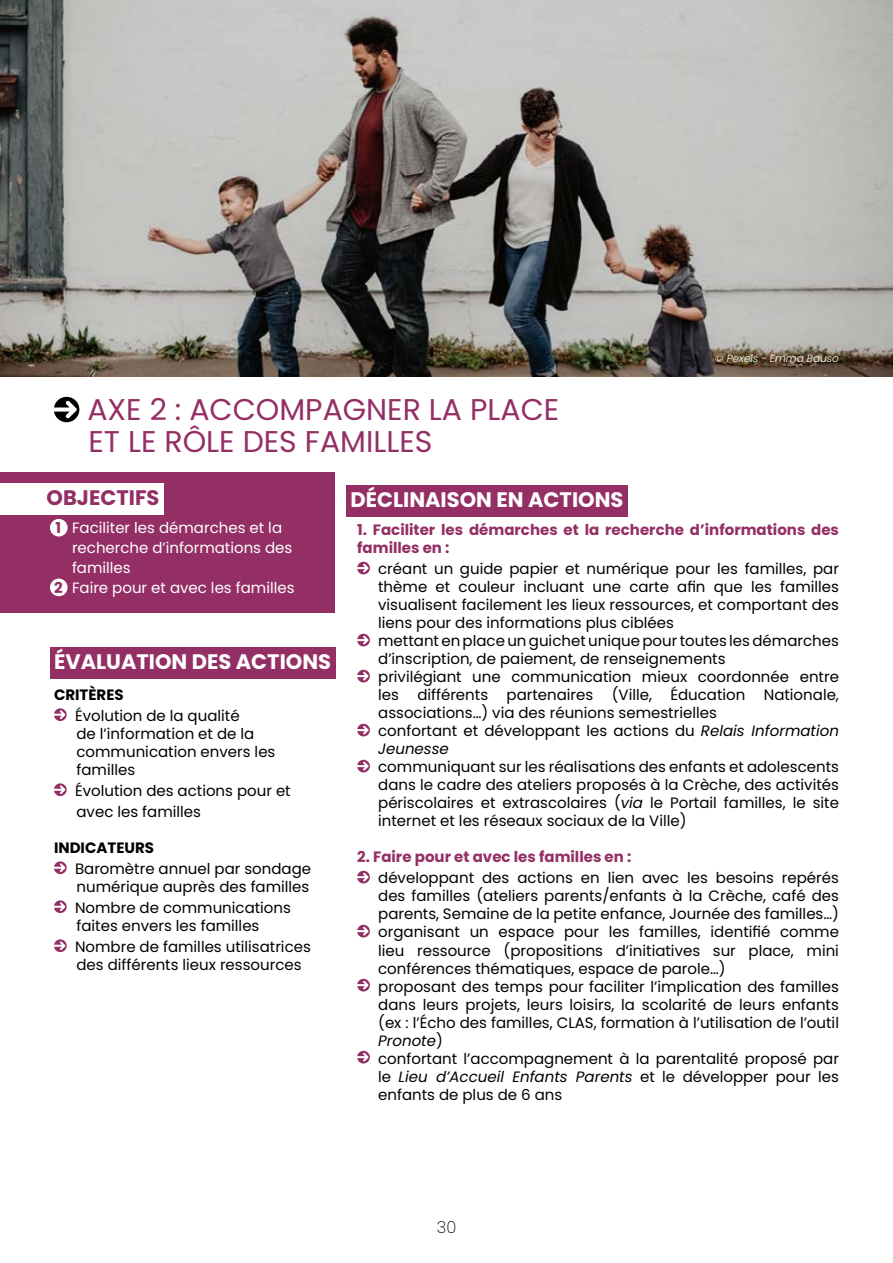
<style>
.page{position:relative;width:893px;height:1263px;background:#fff}
.page>*{position:absolute;margin:0;border:0;box-sizing:border-box;transform-origin:0 0}
.t1{font:30px/31.5px "Poppins";color:#942f65}
.t2{font:700 21px "Poppins";color:#fff}
.t3{font:700 21px "Poppins";color:#942f65}
.t4{font:200 16.5px "Poppins";color:#000}
.t5{font:15px/18px "Poppins";color:#000}
.t6{font:700 15px/18px "Poppins";color:#942f65}
.t7{font:15px "Poppins";color:#fff}
.t8{font:700 15px "Poppins";color:#000}
.t9{font:italic 300 10.5px "Poppins";color:#fff}
.s1{font-weight:700;color:#942f65}
.s2{font-style:italic}
</style>
<div class="page">
<div style="left:0;top:473px;width:334px;height:140px;background:#942f65"></div>
<div style="left:0;top:483px;width:164px;height:32px;background:#fff"></div>
<div style="left:346px;top:485px;width:282px;height:31px;background:#942f65"></div>
<svg style="left:54px;top:397px;width:25px;height:25px"></svg>
<div style="left:50px;top:647px;width:285px;height:31px;background:#942f65"></div>
<svg style="left:54px;top:708px;width:13px;height:13px"></svg>
<svg style="left:54px;top:783px;width:13px;height:13px"></svg>
<svg style="left:54px;top:861px;width:13px;height:13px"></svg>
<svg style="left:54px;top:900px;width:13px;height:13px"></svg>
<svg style="left:54px;top:939px;width:13px;height:13px"></svg>
<svg style="left:357px;top:562px;width:13px;height:12px"></svg>
<svg style="left:357px;top:634px;width:13px;height:12px"></svg>
<svg style="left:357px;top:670px;width:13px;height:12px"></svg>
<svg style="left:357px;top:724px;width:13px;height:12px"></svg>
<svg style="left:357px;top:760px;width:13px;height:12px"></svg>
<svg style="left:357px;top:871px;width:13px;height:12px"></svg>
<svg style="left:357px;top:925px;width:13px;height:12px"></svg>
<svg style="left:357px;top:979px;width:13px;height:12px"></svg>
<svg style="left:357px;top:1051px;width:13px;height:12px"></svg>
<img style="left:0;top:0;width:893px;height:376px">
<div style="left:50px;top:519px;width:18px;height:17px;background:#fff;border-radius:50%"></div>
<div style="left:50px;top:579px;width:18px;height:17px;background:#fff;border-radius:50%"></div>
<h1 class="t1" style="left:87px;top:394px;width:473px">AXE 2 : ACCOMPAGNER LA PLACE<br>ET LE RÔLE DES FAMILLES</h1>
<h2 class="t3" style="left:47px;top:486px;width:114px">OBJECTIFS</h2>
<h2 class="t2" style="left:351px;top:487px;width:274px">DÉCLINAISON EN ACTIONS</h2>
<p class="t9" style="left:715px;top:352px;width:125px">© Pexels - Emma Bauso</p>
<p class="t7" style="left:56px;top:519px;width:228px"><span class="s1">1</span> Faciliter les démarches et la</p>
<p class="t7" style="left:72px;top:539px;width:222px">recherche d’informations des</p>
<p class="t7" style="left:72px;top:559px;width:60px">familles</p>
<p class="t7" style="left:54px;top:579px;width:242px"><span class="s1">2</span> Faire pour et avec les familles</p>
<h2 class="t2" style="left:54px;top:649px;width:279px">ÉVALUATION DES ACTIONS</h2>
<p class="t8" style="left:54px;top:686px;width:71px">CRITÈRES</p>
<p class="t5" style="left:75px;top:707px;width:202px">Évolution de la qualité<br>de l’information et de la communication envers les familles</p>
<p class="t5" style="left:75px;top:780px;width:217px;line-height:21px">Évolution des actions pour et avec les familles</p>
<p class="t8" style="left:54px;top:839px;width:102px">INDICATEURS</p>
<p class="t5" style="left:75px;top:860px;width:238px">Baromètre annuel par sondage numérique auprès des familles</p>
<p class="t5" style="left:75px;top:899px;width:218px">Nombre de communications faites envers les familles</p>
<p class="t5" style="left:75px;top:938px;width:237px">Nombre de familles utilisatrices des différents lieux ressources</p>
<p class="t6" style="left:357px;top:521px;width:483px">1. Faciliter les démarches et la recherche d’informations des familles en :</p>
<p class="t5" style="left:378px;top:560px;width:462px">créant un guide papier et numérique pour les familles, par thème et couleur incluant une carte afin que les familles visualisent facilement les lieux ressources, et comportant des liens pour des informations plus ciblées<br>mettant en place un guichet unique pour toutes les démarches d’inscription, de paiement, de renseignements<br>privilégiant une communication mieux coordonnée entre les différents partenaires (Ville, Éducation Nationale, associations…) via des réunions semestrielles<br>confortant et développant les actions du <span class="s2">Relais Information Jeunesse</span></p>
<p class="t5" style="left:378px;top:758px;width:462px;text-align:justify">communiquant sur les réalisations des enfants et adolescents dans le cadre des ateliers proposés à la Crèche, des activités périscolaires et extrascolaires (<span class="s2">via</span> le Portail familles, le site internet et les réseaux sociaux de la Ville)</p>
<p class="t6" style="left:357px;top:848px;width:276px">2. Faire pour et avec les familles en :</p>
<p class="t5" style="left:378px;top:869px;width:462px">développant des actions en lien avec les besoins repérés des familles (ateliers parents/enfants à la Crèche, café des parents, Semaine de la petite enfance, Journée des familles…) organisant un espace pour les familles, identifié comme lieu ressource (propositions d’initiatives sur place, mini conférences thématiques, espace de parole…)<br>proposant des temps pour faciliter l’implication des familles dans leurs projets, leurs loisirs, la scolarité de leurs enfants (ex : l’Écho des familles, CLAS, formation à l’utilisation de l’outil <span class="s2">Pronote</span>)<br>confortant l’accompagnement à la parentalité proposé par le <span class="s2">Lieu d’Accueil Enfants Parents</span> et le développer pour les enfants de plus de 6 ans</p>
<p class="t4" style="left:437px;top:1217px;width:21px">30</p>
</div>
